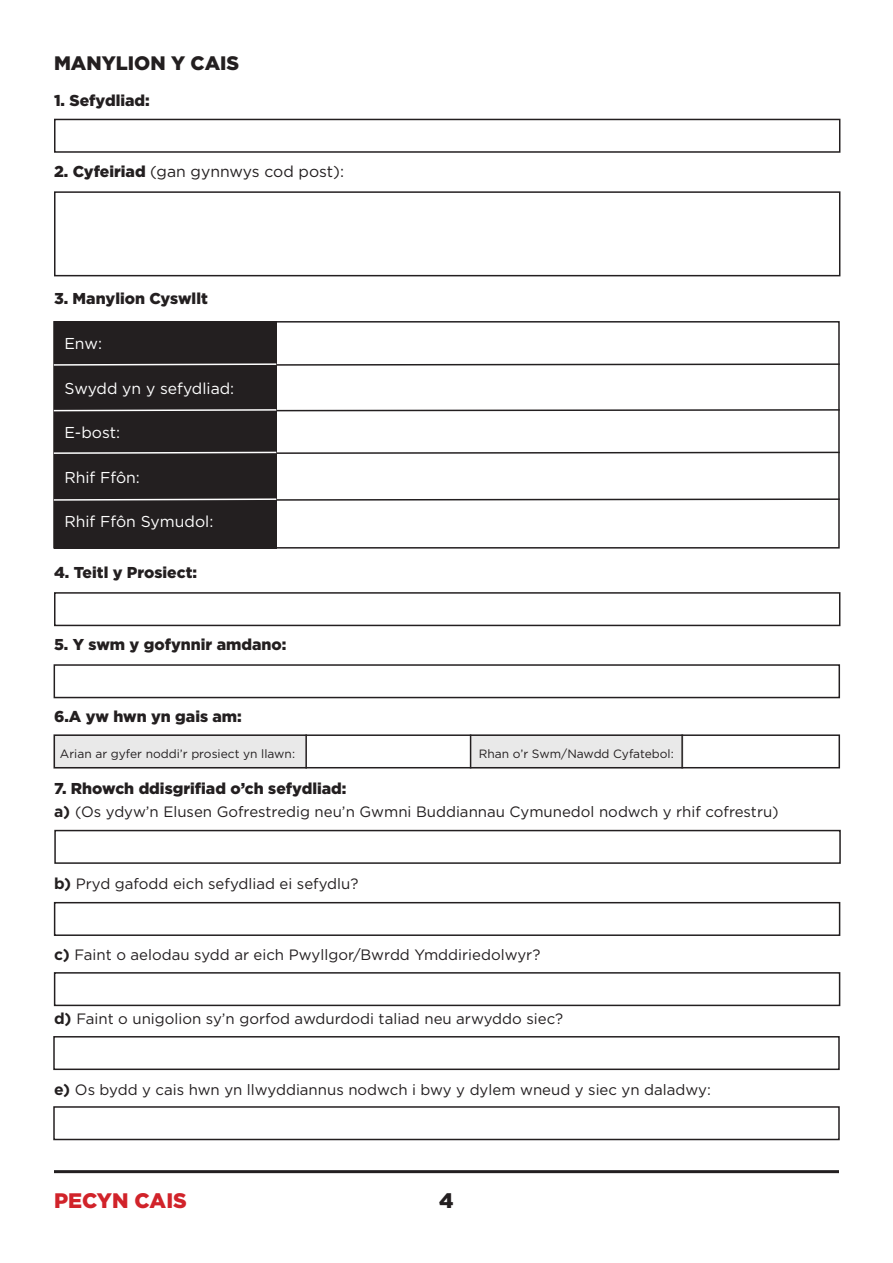
<style>
.page{position:relative;width:893px;height:1263px;background:#fff}
.page>*{position:absolute;margin:0;border:0;box-sizing:border-box;transform-origin:0 0}
.t1{font:900 21px "Gotham";color:#d1232a}
.t2{font:900 21px "Gotham";color:#231f20}
.t3{font:900 19.5px "Gotham";color:#231f20}
.t4{font:900 15.75px "Gotham";color:#231f20}
.t5{font:15.75px "Gotham";color:#fff}
.t6{font:15.75px "Gotham";color:#231f20}
.t7{font:15px "Gotham";color:#231f20}
.t8{font:12px "Gotham";color:#231f20}
.s1{font-weight:900}
.s2{font-weight:700;font-size:15.75px}
</style>
<div class="page">
<div style="left:53px;top:321px;width:787px;height:228px;border:2px solid #231f20"></div>
<hr style="left:54px;top:1170px;width:785px;height:3px;background:#231f20">
<div style="left:54px;top:321px;width:222px;height:228px;background:#231f20"></div>
<svg style="left:53px;top:363px;width:787px;height:3px"></svg>
<svg style="left:53px;top:408px;width:787px;height:4px"></svg>
<svg style="left:53px;top:451px;width:787px;height:4px"></svg>
<div style="left:54px;top:119px;width:786px;height:34px;border:2px solid #231f20"></div>
<div style="left:54px;top:191px;width:786px;height:85px;border:2px solid #231f20"></div>
<svg style="left:53px;top:498px;width:787px;height:3px"></svg>
<div style="left:54px;top:592px;width:786px;height:34px;border:2px solid #231f20"></div>
<div style="left:54px;top:664px;width:786px;height:34px;border:2px solid #231f20"></div>
<div style="left:54px;top:734px;width:786px;height:34px;border:2px solid #231f20"></div>
<div style="left:54px;top:830px;width:787px;height:34px;border:2px solid #231f20"></div>
<div style="left:54px;top:902px;width:786px;height:34px;border:2px solid #231f20"></div>
<div style="left:54px;top:972px;width:786px;height:34px;border:2px solid #231f20"></div>
<div style="left:53px;top:1036px;width:787px;height:34px;border:2px solid #231f20"></div>
<div style="left:53px;top:1106px;width:787px;height:34px;border:2px solid #231f20"></div>
<div style="left:54px;top:734px;width:253px;height:34px;background:#e9e9e9"></div>
<hr style="left:305px;top:734px;width:2px;height:34px;background:#231f20">
<div style="left:471px;top:734px;width:212px;height:34px;background:#e9e9e9"></div>
<hr style="left:681px;top:734px;width:2px;height:34px;background:#231f20">
<hr style="left:470px;top:734px;width:1px;height:34px;background:#231f20">
<p class="t3" style="left:54px;top:49px;width:187px">MANYLION Y CAIS</p>
<p class="t4" style="left:54px;top:89px;width:97px">1. Sefydliad:</p>
<p class="t6" style="left:54px;top:162px;width:292px"><span class="s1">2. Cyfeiriad</span> (gan gynnwys cod post):</p>
<p class="t4" style="left:54px;top:288px;width:155px">3. Manylion Cyswllt</p>
<p class="t5" style="left:64px;top:334px;width:39px">Enw:</p>
<p class="t5" style="left:64px;top:378px;width:171px">Swydd yn y sefydliad:</p>
<p class="t5" style="left:64px;top:422px;width:57px">E-bost:</p>
<p class="t5" style="left:64px;top:467px;width:77px">Rhif Ffôn:</p>
<p class="t5" style="left:64px;top:511px;width:150px">Rhif Ffôn Symudol:</p>
<p class="t4" style="left:54px;top:562px;width:145px">4. Teitl y Prosiect:</p>
<p class="t4" style="left:54px;top:633px;width:234px">5. Y swm y gofynnir amdano:</p>
<p class="t4" style="left:54px;top:705px;width:189px">6.A yw hwn yn gais am:</p>
<p class="t8" style="left:60px;top:746px;width:237px">Arian ar gyfer noddi’r prosiect yn llawn:</p>
<p class="t8" style="left:479px;top:746px;width:197px">Rhan o’r Swm/Nawdd Cyfatebol:</p>
<p class="t4" style="left:54px;top:777px;width:294px">7. Rhowch ddisgrifiad o’ch sefydliad:</p>
<p class="t7" style="left:54px;top:802px;width:726px"><span class="s2">a)</span> (Os ydyw’n Elusen Gofrestredig neu’n Gwmni Buddiannau Cymunedol nodwch y rhif cofrestru)</p>
<p class="t7" style="left:54px;top:873px;width:306px"><span class="s2">b)</span> Pryd gafodd eich sefydliad ei sefydlu?</p>
<p class="t7" style="left:54px;top:945px;width:488px"><span class="s2">c)</span> Faint o aelodau sydd ar eich Pwyllgor/Bwrdd Ymddiriedolwyr?</p>
<p class="t7" style="left:54px;top:1009px;width:511px"><span class="s2">d)</span> Faint o unigolion sy’n gorfod awdurdodi taliad neu arwyddo siec?</p>
<p class="t7" style="left:54px;top:1080px;width:658px"><span class="s2">e)</span> Os bydd y cais hwn yn llwyddiannus nodwch i bwy y dylem wneud y siec yn daladwy:</p>
<p class="t1" style="left:54px;top:1186px;width:134px">PECYN CAIS</p>
<p class="t2" style="left:439px;top:1186px;width:16px">4</p>
</div>
